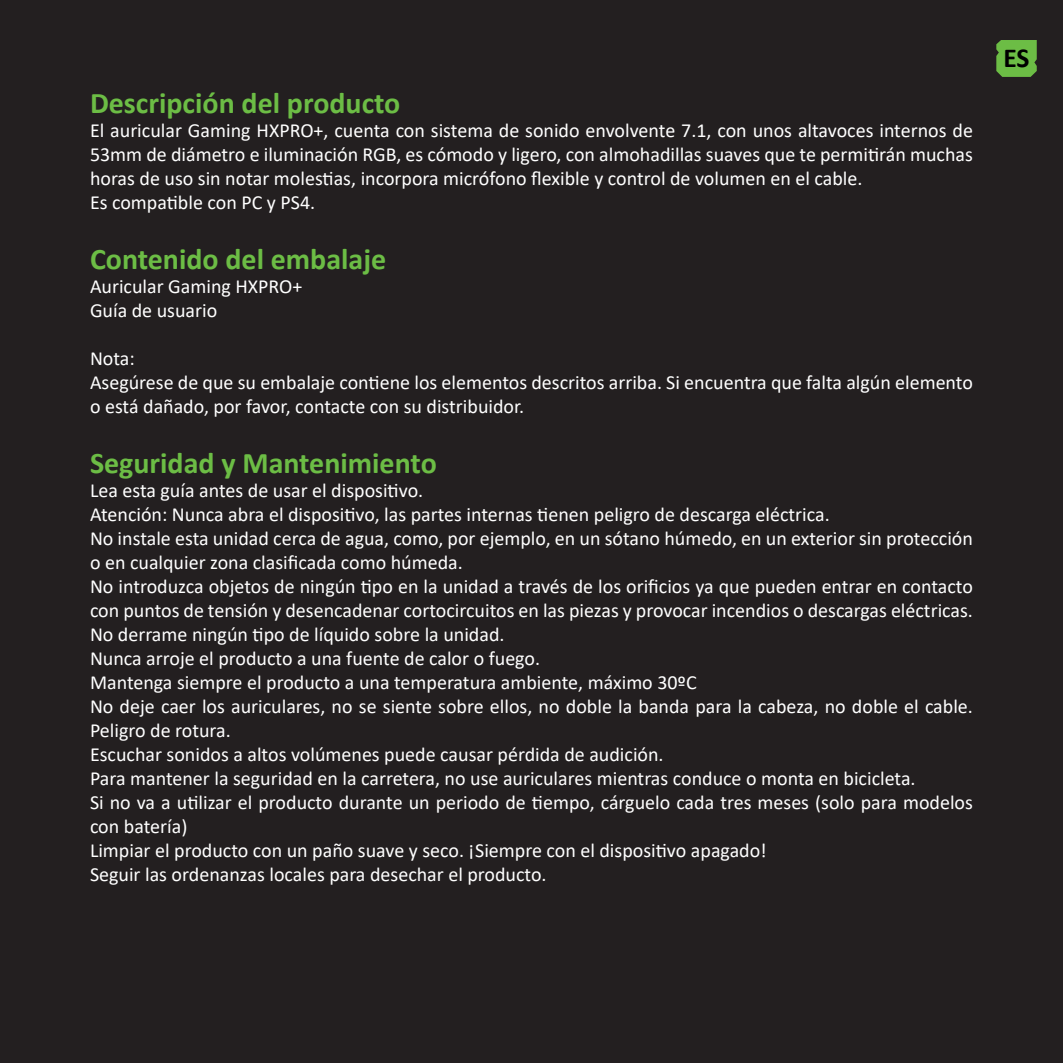
<style>
.page{position:relative;width:1063px;height:1063px;background:#fff}
.page>*{position:absolute;margin:0;border:0;box-sizing:border-box;transform-origin:0 0}
.t1{font:700 30px "Calibri";color:#6cbd45}
.t2{font:700 27.5px "Calibri";color:#000}
.t3{font:20px/24px "Calibri";color:#fff}
</style>
<div class="page">
<div style="left:1px;top:0;width:1062px;height:1063px;background:#231f20"></div>
<svg style="left:996px;top:40px;width:41px;height:37px;background:#67b342"></svg>
<svg style="left:0;top:0;width:1px;height:1063px"></svg>
<p class="t1" style="left:90px;top:81px;width:312px">Descripción del producto</p>
<p class="t3" style="left:90px;top:117px;width:884px;text-align:justify">El auricular Gaming HXPRO+, cuenta con sistema de sonido envolvente 7.1, con unos altavoces internos de 53mm de diámetro e iluminación RGB, es cómodo y ligero, con almohadillas suaves que te permitirán muchas horas de uso sin notar molestias, incorpora micrófono flexible y control de volumen en el cable.</p>
<p class="t3" style="left:90px;top:189px;width:227px">Es compatible con PC y PS4.</p>
<p class="t1" style="left:90px;top:237px;width:298px">Contenido del embalaje</p>
<p class="t3" style="left:90px;top:273px;width:214px">Auricular Gaming HXPRO+</p>
<p class="t3" style="left:90px;top:297px;width:129px">Guía de usuario</p>
<p class="t3" style="left:90px;top:345px;width:46px">Nota:</p>
<p class="t3" style="left:90px;top:369px;width:884px">Asegúrese de que su embalaje contiene los elementos descritos arriba. Si encuentra que falta algún elemento o está dañado, por favor, contacte con su distribuidor.</p>
<p class="t1" style="left:90px;top:441px;width:348px">Seguridad y Mantenimiento</p>
<p class="t3" style="left:90px;top:477px;width:335px">Lea esta guía antes de usar el dispositivo.</p>
<p class="t3" style="left:90px;top:501px;width:741px">Atención: Nunca abra el dispositivo, las partes internas tienen peligro de descarga eléctrica.</p>
<p class="t3" style="left:90px;top:525px;width:884px">No instale esta unidad cerca de agua, como, por ejemplo, en un sótano húmedo, en un exterior sin protección o en cualquier zona clasificada como húmeda.</p>
<p class="t3" style="left:90px;top:573px;width:884px;text-align:justify">No introduzca objetos de ningún tipo en la unidad a través de los orificios ya que pueden entrar en contacto con puntos de tensión y desencadenar cortocircuitos en las piezas y provocar incendios o descargas eléctricas.<br>No derrame ningún tipo de líquido sobre la unidad.</p>
<p class="t3" style="left:90px;top:645px;width:452px">Nunca arroje el producto a una fuente de calor o fuego.</p>
<p class="t3" style="left:90px;top:669px;width:608px">Mantenga siempre el producto a una temperatura ambiente, máximo 30ºC</p>
<p class="t3" style="left:90px;top:693px;width:884px">No deje caer los auriculares, no se siente sobre ellos, no doble la banda para la cabeza, no doble el cable.<br>Peligro de rotura.</p>
<p class="t3" style="left:90px;top:741px;width:575px">Escuchar sonidos a altos volúmenes puede causar pérdida de audición.</p>
<p class="t3" style="left:90px;top:765px;width:827px">Para mantener la seguridad en la carretera, no use auriculares mientras conduce o monta en bicicleta.</p>
<p class="t3" style="left:90px;top:789px;width:884px">Si no va a utilizar el producto durante un periodo de tiempo, cárguelo cada tres meses (solo para modelos con batería)</p>
<p class="t3" style="left:90px;top:837px;width:678px">Limpiar el producto con un paño suave y seco. ¡Siempre con el dispositivo apagado!</p>
<p class="t3" style="left:90px;top:861px;width:458px">Seguir las ordenanzas locales para desechar el producto.</p>
<h2 class="t2" style="left:1003px;top:38px;width:28px">ES</h2>
</div>
